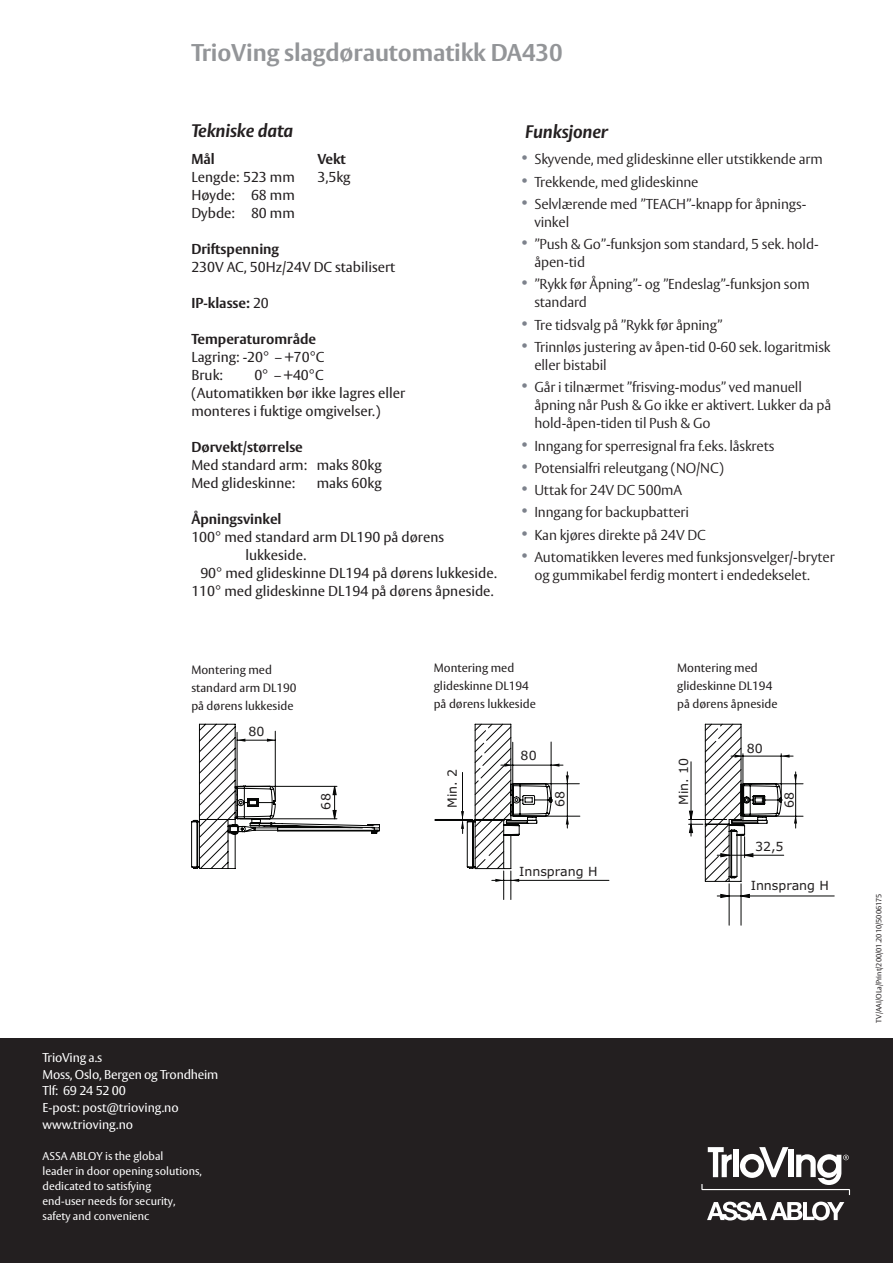
<style>
.page{position:relative;width:893px;height:1263px;background:#fff}
.page>*{position:absolute;margin:0;border:0;box-sizing:border-box;transform-origin:0 0}
.Ingress{font:700 24px "ASSA Vesta";letter-spacing:-.005em;color:#939598}
.Mellomtittel{font:italic 700 18px "ASSA Vesta";letter-spacing:-.01em;color:#231f20}
.Bullet{font:300 14.25px/18px "ASSA Vesta";letter-spacing:-.01em;color:#231f20}
.Brødtekst{font:14.25px/18px "ASSA Vesta";color:#231f20}
.Brødtekst-2{font:700 14.25px "ASSA Vesta";color:#231f20}
.t1{font:12.75px "ASSA Vesta";letter-spacing:-.015em;color:#fff}
.t2{font:12.6px "Verdana";color:#211e1e}
.Normal_tekst{font:12px/18px "ASSA Vesta";color:#231f20}
.Brødtekst-3{font:11.25px "ASSA Vesta";color:#fff}
.t3{font:7.5px "ASSA Vesta";color:#231f20}
.s1{font-weight:400}
.s2{font-family:"Arial";font-weight:400;font-size:18px;color:#7d828c}
</style>
<div class="page">
<div style="left:0;top:1039px;width:893px;height:224px;background:#231f20"></div>
<svg style="left:707px;top:1201px;width:137px;height:19px"></svg>
<svg style="left:701px;top:1147px;width:149px;height:48px"></svg>
<svg style="left:191px;top:724px;width:189px;height:145px"></svg>
<hr style="left:435px;top:820px;width:69px;height:1px;background:#050605">
<hr style="left:435px;top:819px;width:38px;height:1px;background:#050605">
<hr style="left:516px;top:783px;width:63px;height:1px;background:#050605">
<hr style="left:516px;top:816px;width:64px;height:1px;background:#050605">
<hr style="left:504px;top:880px;width:105px;height:1px;background:#050605">
<svg style="left:461px;top:724px;width:108px;height:175px"></svg>
<hr style="left:743px;top:816px;width:60px;height:1px;background:#050605">
<hr style="left:766px;top:783px;width:37px;height:1px;background:#050605">
<hr style="left:729px;top:884px;width:1px;height:41px;background:#050605">
<hr style="left:741px;top:884px;width:1px;height:41px;background:#050605">
<hr style="left:729px;top:896px;width:105px;height:1px;background:#050605">
<svg style="left:689px;top:724px;width:108px;height:174px"></svg>
<p class="Ingress" style="left:191px;top:38px;width:373px">TrioVing slagdørautomatikk DA430</p>
<p class="Mellomtittel" style="left:191px;top:120px;width:104px">Tekniske data</p>
<p class="Brødtekst-2" style="left:191px;top:150px;width:25px">Mål</p>
<p class="Brødtekst-2" style="left:317px;top:150px;width:30px">Vekt</p>
<p class="Brødtekst" style="left:191px;top:168px;width:105px">Lengde: 523 mm</p>
<p class="Brødtekst" style="left:317px;top:168px;width:35px">3,5kg</p>
<p class="Brødtekst" style="left:191px;top:186px;width:105px">Høyde: 68 mm</p>
<p class="Brødtekst" style="left:191px;top:204px;width:105px">Dybde: 80 mm</p>
<p class="Brødtekst-2" style="left:191px;top:240px;width:89px">Driftspenning</p>
<p class="Brødtekst" style="left:191px;top:258px;width:205px">230V AC, 50Hz/24V DC stabilisert</p>
<p class="Brødtekst-2" style="left:191px;top:294px;width:79px">IP-klasse: <span class="s1">20</span></p>
<p class="Brødtekst-2" style="left:191px;top:330px;width:126px">Temperaturområde</p>
<p class="Brødtekst" style="left:191px;top:348px;width:135px">Lagring: -20° – +70°C</p>
<p class="Brødtekst" style="left:191px;top:366px;width:33px">Bruk:</p>
<p class="Brødtekst" style="left:254px;top:366px;width:71px">0° – +40°C</p>
<p class="Brødtekst" style="left:191px;top:384px;width:215px">(Automatikken bør ikke lagres eller</p>
<p class="Brødtekst" style="left:191px;top:402px;width:191px">monteres i fuktige omgivelser.)</p>
<p class="Brødtekst-2" style="left:191px;top:438px;width:113px">Dørvekt/størrelse</p>
<p class="Brødtekst" style="left:191px;top:456px;width:192px">Med standard arm: maks 80kg</p>
<p class="Brødtekst" style="left:191px;top:474px;width:105px">Med glideskinne:</p>
<p class="Brødtekst" style="left:317px;top:474px;width:67px">maks 60kg</p>
<p class="Brødtekst-2" style="left:191px;top:510px;width:92px">Åpningsvinkel</p>
<p class="Brødtekst" style="left:245px;top:528px;width:200px;text-indent:-54px">100° med standard arm DL190 på dørens lukkeside.</p>
<p class="Brødtekst" style="left:200px;top:564px;width:298px">90° med glideskinne DL194 på dørens lukkeside.</p>
<p class="Brødtekst" style="left:191px;top:582px;width:304px">110° med glideskinne DL194 på dørens åpneside.</p>
<p class="Mellomtittel" style="left:525px;top:121px;width:84px">Funksjoner</p>
<p class="Bullet" style="left:522px;top:151px;width:303px"><span class="s2">•</span> Skyvende, med glideskinne eller utstikkende arm</p>
<p class="Bullet" style="left:522px;top:173px;width:178px"><span class="s2">•</span> Trekkende, med glideskinne</p>
<p class="Bullet" style="left:534px;top:196px;width:273px;text-indent:-13px"><span class="s2">•</span> Selvlærende med ”TEACH”-knapp for åpnings&shy;vinkel</p>
<p class="Bullet" style="left:534px;top:236px;width:286px;text-indent:-13px"><span class="s2">•</span> ”Push &amp; Go”-funksjon som standard, 5 sek. hold&shy;åpen-tid</p>
<p class="Bullet" style="left:534px;top:276px;width:277px;text-indent:-13px"><span class="s2">•</span> ”Rykk før Åpning”- og ”Endeslag”-funksjon som standard</p>
<p class="Bullet" style="left:522px;top:316px;width:202px"><span class="s2">•</span> Tre tidsvalg på ”Rykk før åpning”</p>
<p class="Bullet" style="left:534px;top:339px;width:298px;text-indent:-13px"><span class="s2">•</span> Trinnløs justering av åpen-tid 0-60 sek. logaritmisk eller bistabil</p>
<p class="Bullet" style="left:534px;top:379px;width:298px;text-indent:-13px"><span class="s2">•</span> Går i tilnærmet ”frisving-modus” ved manuell åpning når Push &amp; Go ikke er aktivert. Lukker da på hold-åpen-tiden til Push &amp; Go</p>
<p class="Bullet" style="left:522px;top:437px;width:254px"><span class="s2">•</span> Inngang for sperresignal fra f.eks. låskrets</p>
<p class="Bullet" style="left:522px;top:459px;width:204px"><span class="s2">•</span> Potensialfri releutgang (NO/NC)</p>
<p class="Bullet" style="left:522px;top:482px;width:162px"><span class="s2">•</span> Uttak for 24V DC 500mA</p>
<p class="Bullet" style="left:522px;top:504px;width:169px"><span class="s2">•</span> Inngang for backupbatteri</p>
<p class="Bullet" style="left:522px;top:526px;width:186px"><span class="s2">•</span> Kan kjøres direkte på 24V DC</p>
<p class="Bullet" style="left:534px;top:548px;width:302px;text-indent:-13px"><span class="s2">•</span> Automatikken leveres med funksjonsvelger/-bryter og gummikabel ferdig montert i endedekselet.</p>
<p class="Normal_tekst" style="left:191px;top:661px;width:107px">Montering med standard arm DL190 på dørens lukkeside</p>
<p class="Normal_tekst" style="left:434px;top:660px;width:104px">Montering med glideskinne DL194 på dørens lukkeside</p>
<p class="Normal_tekst" style="left:677px;top:660px;width:102px">Montering med glideskinne DL194 på dørens åpneside</p>
<p class="t2" style="left:249px;top:723px;width:18px">80</p>
<p class="t2" style="left:318px;top:809px;width:18px;rotate:-90deg">68</p>
<p class="t1" style="left:43px;top:1050px;width:61px">TrioVing a.s</p>
<p class="t1" style="left:43px;top:1067px;width:177px">Moss, Oslo, Bergen og Trondheim</p>
<p class="t1" style="left:43px;top:1083px;width:85px">Tlf: 69 24 52 00</p>
<p class="t1" style="left:43px;top:1100px;width:138px">E-post: post@trioving.no</p>
<p class="t1" style="left:43px;top:1117px;width:92px">www.trioving.no</p>
<p class="Brødtekst-3" style="left:43px;top:1149px;width:122px">ASSA ABLOY is the global</p>
<p class="Brødtekst-3" style="left:43px;top:1164px;width:161px">leader in door opening solutions,</p>
<p class="Brødtekst-3" style="left:43px;top:1179px;width:110px">dedicated to satisfying</p>
<p class="Brødtekst-3" style="left:43px;top:1194px;width:134px">end-user needs for security,</p>
<p class="Brødtekst-3" style="left:43px;top:1209px;width:108px">safety and convenienc</p>
<p class="t2" style="left:444px;top:808px;width:41px;rotate:-90deg">Min. 2</p>
<p class="t2" style="left:521px;top:748px;width:18px">80</p>
<p class="t2" style="left:552px;top:806px;width:18px;rotate:-90deg">68</p>
<p class="t2" style="left:519px;top:863px;width:80px">Innsprang H</p>
<p class="t2" style="left:675px;top:805px;width:49px;rotate:-90deg">Min. 10</p>
<p class="t2" style="left:747px;top:740px;width:18px">80</p>
<p class="t2" style="left:781px;top:808px;width:18px;rotate:-90deg">68</p>
<p class="t2" style="left:755px;top:838px;width:30px">32,5</p>
<p class="t2" style="left:751px;top:877px;width:80px">Innsprang H</p>
<p class="t3" style="left:874px;top:1023px;width:131px;rotate:-90deg">TV/AAI/OLa/Print/200/01.2010/5006175</p>
</div>
